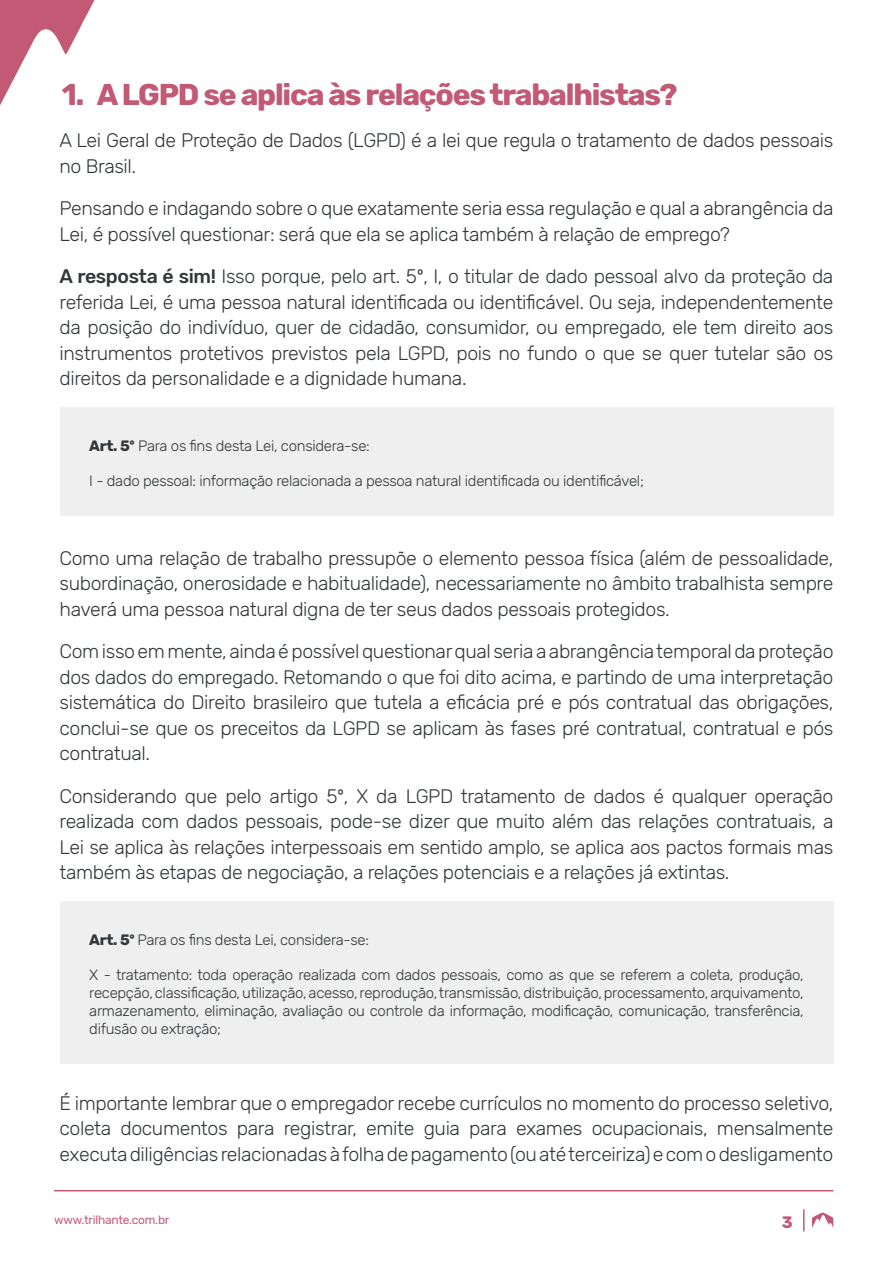
<style>
.page{position:relative;width:893px;height:1263px;background:#fff}
.page>*{position:absolute;margin:0;border:0;box-sizing:border-box;transform-origin:0 0}
.t1{font:700 30px "Rubik";letter-spacing:-.04em;color:#c25975}
.Parágrafo_Texto{font:300 19.5px/25.5px "Rubik";letter-spacing:-.02em;color:#33373a;text-align:justify}
.t2{font:700 16.5px "Rubik";color:#c25975}
.Citação_de_Lei_Artig{font:300 15px/18px "Rubik";letter-spacing:-.02em;color:#33373a;text-align:justify}
.t3{font:12px "Rubik";letter-spacing:-.02em;color:#c25975}
.s1{font-weight:500}
.s2{font-weight:700}
</style>
<div class="page">
<svg style="left:0;top:0;width:95px;height:105px"></svg>
<svg style="left:803px;top:1209px;width:1px;height:22px"></svg>
<svg style="left:812px;top:1212px;width:22px;height:16px"></svg>
<hr style="left:54px;top:1190px;width:779px;height:1px;background:#c25975">
<div style="left:60px;top:407px;width:773px;height:109px;background:#eeefee"></div>
<div style="left:60px;top:901px;width:773px;height:163px;background:#eeefee"></div>
<p class="t1" style="left:62px;top:77px;width:617px">1. A LGPD se aplica às relações trabalhistas?</p>
<p class="Parágrafo_Texto" style="left:60px;top:128px;width:775px">A Lei Geral de Proteção de Dados (LGPD) é a lei que regula o tratamento de dados pessoais no Brasil.</p>
<p class="Parágrafo_Texto" style="left:60px;top:196px;width:775px">Pensando e indagando sobre o que exatamente seria essa regulação e qual a abrangência da<br>Lei, é possível questionar: será que ela se aplica também à relação de emprego?</p>
<p class="Parágrafo_Texto" style="left:60px;top:264px;width:775px"><span class="s1">A resposta é sim!</span> Isso porque, pelo art. 5º, I, o titular de dado pessoal alvo da proteção da referida Lei, é uma pessoa natural identificada ou identificável. Ou seja, independentemente da posição do indivíduo, quer de cidadão, consumidor, ou empregado, ele tem direito aos instrumentos protetivos previstos pela LGPD, pois no fundo o que se quer tutelar são os direitos da personalidade e a dignidade humana.</p>
<p class="Citação_de_Lei_Artig" style="left:89px;top:437px;width:282px"><span class="s2">Art. 5º</span> Para os fins desta Lei, considera-se:</p>
<p class="Citação_de_Lei_Artig" style="left:89px;top:472px;width:556px">I - dado pessoal: informação relacionada a pessoa natural identificada ou identificável;</p>
<p class="Parágrafo_Texto" style="left:60px;top:546px;width:775px">Como uma relação de trabalho pressupõe o elemento pessoa física (além de pessoalidade, subordinação, onerosidade e habitualidade), necessariamente no âmbito trabalhista sempre haverá uma pessoa natural digna de ter seus dados pessoais protegidos.</p>
<p class="Parágrafo_Texto" style="left:60px;top:639px;width:775px">Com isso em mente, ainda é possível questionar qual seria a abrangência temporal da proteção dos dados do empregado. Retomando o que foi dito acima, e partindo de uma interpretação sistemática do Direito brasileiro que tutela a eficácia pré e pós contratual das obrigações, conclui-se que os preceitos da LGPD se aplicam às fases pré contratual, contratual e pós contratual.</p>
<p class="Parágrafo_Texto" style="left:60px;top:784px;width:775px">Considerando que pelo artigo 5º, X da LGPD tratamento de dados é qualquer operação realizada com dados pessoais, pode-se dizer que muito além das relações contratuais, a Lei se aplica às relações interpessoais em sentido amplo, se aplica aos pactos formais mas também às etapas de negociação, a relações potenciais e a relações já extintas.</p>
<p class="Citação_de_Lei_Artig" style="left:89px;top:931px;width:281px"><span class="s2">Art. 5º</span> Para os fins desta Lei, considera-se:</p>
<p class="Citação_de_Lei_Artig" style="left:89px;top:966px;width:716px">X - tratamento: toda operação realizada com dados pessoais, como as que se referem a coleta, produção, recepção, classificação, utilização, acesso, reprodução, transmissão, distribuição, processamento, arquivamento, armazenamento, eliminação, avaliação ou controle da informação, modificação, comunicação, transferência, difusão ou extração;</p>
<p class="Parágrafo_Texto" style="left:60px;top:1091px;width:775px">É importante lembrar que o empregador recebe currículos no momento do processo seletivo, coleta documentos para registrar, emite guia para exames ocupacionais, mensalmente executa diligências relacionadas à folha de pagamento (ou até terceiriza) e com o desligamento</p>
<p class="t3" style="left:54px;top:1213px;width:117px">www.trilhante.com.br</p>
<p class="t2" style="left:782px;top:1212px;width:12px">3</p>
</div>
